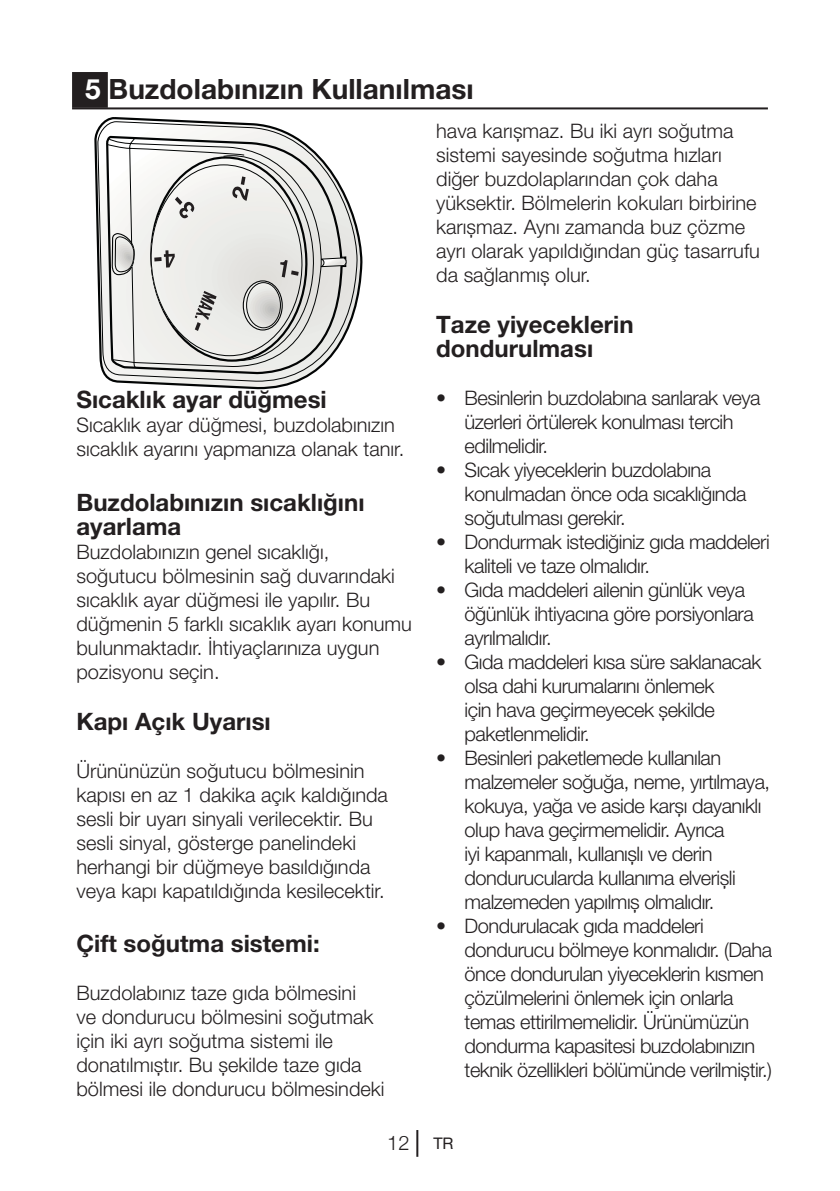
<style>
.page{position:relative;width:840px;height:1191px;background:#fff}
.page>*{position:absolute;margin:0;border:0;box-sizing:border-box;transform-origin:0 0}
.t1{font:700 28px "Helvetica Neue LT Pro";color:#231f20}
.t2{font:700 24px/24px "Helvetica Neue LT Pro";color:#231f20}
.t3{font:300 20px/24px "Helvetica Neue LT Pro";letter-spacing:-.025em;color:#231f20}
.t4{font:300 20px/24px "Helvetica Neue LT Pro";color:#231f20}
.t5{font:300 20px "Helvetica Neue";color:#231f20}
.s1{color:#fff}
.s2{font-weight:400;font-size:16px}
</style>
<div class="page">
<hr style="left:416px;top:1130px;width:2px;height:26px;background:#231f20">
<hr style="left:72px;top:107px;width:695px;height:2px;background:#231f20">
<svg style="left:95px;top:117px;width:268px;height:164px"></svg>
<svg style="left:114px;top:382px;width:183px;height:8px"></svg>
<svg style="left:97px;top:121px;width:260px;height:261px"></svg>
<svg style="left:149px;top:155px;width:212px;height:226px"></svg>
<div style="left:73px;top:73px;width:34px;height:34px;background:#231f20"></div>
<div style="left:72px;top:72px;width:36px;height:36px;border:2px solid #231f20"></div>
<h1 class="t1" style="left:85px;top:71px;width:390px"><span class="s1">5</span> Buzdolabınızın Kullanılması</h1>
<p class="t2" style="left:76px;top:387px;width:252px">Sıcaklık ayar düğmesi</p>
<p class="t4" style="left:76px;top:413px;width:329px">Sıcaklık ayar düğmesi, buzdolabınızın sıcaklık ayarını yapmanıza olanak tanır.</p>
<p class="t2" style="left:76px;top:490px;width:289px">Buzdolabınızın sıcaklığını ayarlama</p>
<p class="t4" style="left:76px;top:539px;width:337px">Buzdolabınızın genel sıcaklığı, soğutucu bölmesinin sağ duvarındaki sıcaklık ayar düğmesi ile yapılır. Bu düğmenin 5 farklı sıcaklık ayarı konumu bulunmaktadır. İhtiyaçlarınıza uygun pozisyonu seçin.</p>
<p class="t2" style="left:76px;top:709px;width:196px">Kapı Açık Uyarısı</p>
<p class="t4" style="left:76px;top:758px;width:313px">Ürününüzün soğutucu bölmesinin kapısı en az 1 dakika açık kaldığında sesli bir uyarı sinyali verilecektir. Bu sesli sinyal, gösterge panelindeki herhangi bir düğmeye basıldığında veya kapı kapatıldığında kesilecektir.</p>
<p class="t2" style="left:76px;top:930px;width:244px">Çift soğutma sistemi:</p>
<p class="t4" style="left:76px;top:980px;width:309px">Buzdolabınız taze gıda bölmesini<br>ve dondurucu bölmesini soğutmak için iki ayrı soğutma sistemi ile donatılmıştır. Bu şekilde taze gıda bölmesi ile dondurucu bölmesindeki</p>
<p class="t4" style="left:436px;top:118px;width:325px">hava karışmaz. Bu iki ayrı soğutma sistemi sayesinde soğutma hızları diğer buzdolaplarından çok daha yüksektir. Bölmelerin kokuları birbirine karışmaz. Aynı zamanda buz çözme ayrı olarak yapıldığından güç tasarrufu da sağlanmış olur.</p>
<p class="t2" style="left:436px;top:312px;width:199px">Taze yiyeceklerin dondurulması</p>
<p class="t3" style="left:464px;top:385px;width:297px;text-indent:-28px">• Besinlerin buzdolabına sarılarak veya üzerleri örtülerek konulması tercih edilmelidir.</p>
<p class="t3" style="left:464px;top:457px;width:283px;text-indent:-28px">• Sıcak yiyeceklerin buzdolabına konulmadan önce oda sıcaklığında soğutulması gerekir.</p>
<p class="t3" style="left:464px;top:529px;width:306px;text-indent:-28px">• Dondurmak istediğiniz gıda maddeleri kaliteli ve taze olmalıdır.</p>
<p class="t3" style="left:464px;top:577px;width:290px;text-indent:-28px">• Gıda maddeleri ailenin günlük veya öğünlük ihtiyacına göre porsiyonlara ayrılmalıdır.</p>
<p class="t3" style="left:464px;top:649px;width:298px;text-indent:-28px">• Gıda maddeleri kısa süre saklanacak olsa dahi kurumalarını önlemek<br>için hava geçirmeyecek şekilde paketlenmelidir.</p>
<p class="t3" style="left:464px;top:745px;width:307px;text-indent:-28px">• Besinleri paketlemede kullanılan malzemeler soğuğa, neme, yırtılmaya, kokuya, yağa ve aside karşı dayanıklı olup hava geçirmemelidir. Ayrıca<br>iyi kapanmalı, kullanışlı ve derin dondurucularda kullanıma elverişli malzemeden yapılmış olmalıdır.</p>
<p class="t3" style="left:464px;top:913px;width:309px;text-indent:-28px">• Dondurulacak gıda maddeleri dondurucu bölmeye konmalıdır. (Daha önce dondurulan yiyeceklerin kısmen çözülmelerini önlemek için onlarla temas ettirilmemelidir. Ürünümüzün dondurma kapasitesi buzdolabınızın teknik özellikleri bölümünde verilmiştir.)</p>
<p class="t5" style="left:387px;top:1130px;width:68px">12 <span class="s2">TR</span></p>
</div>
